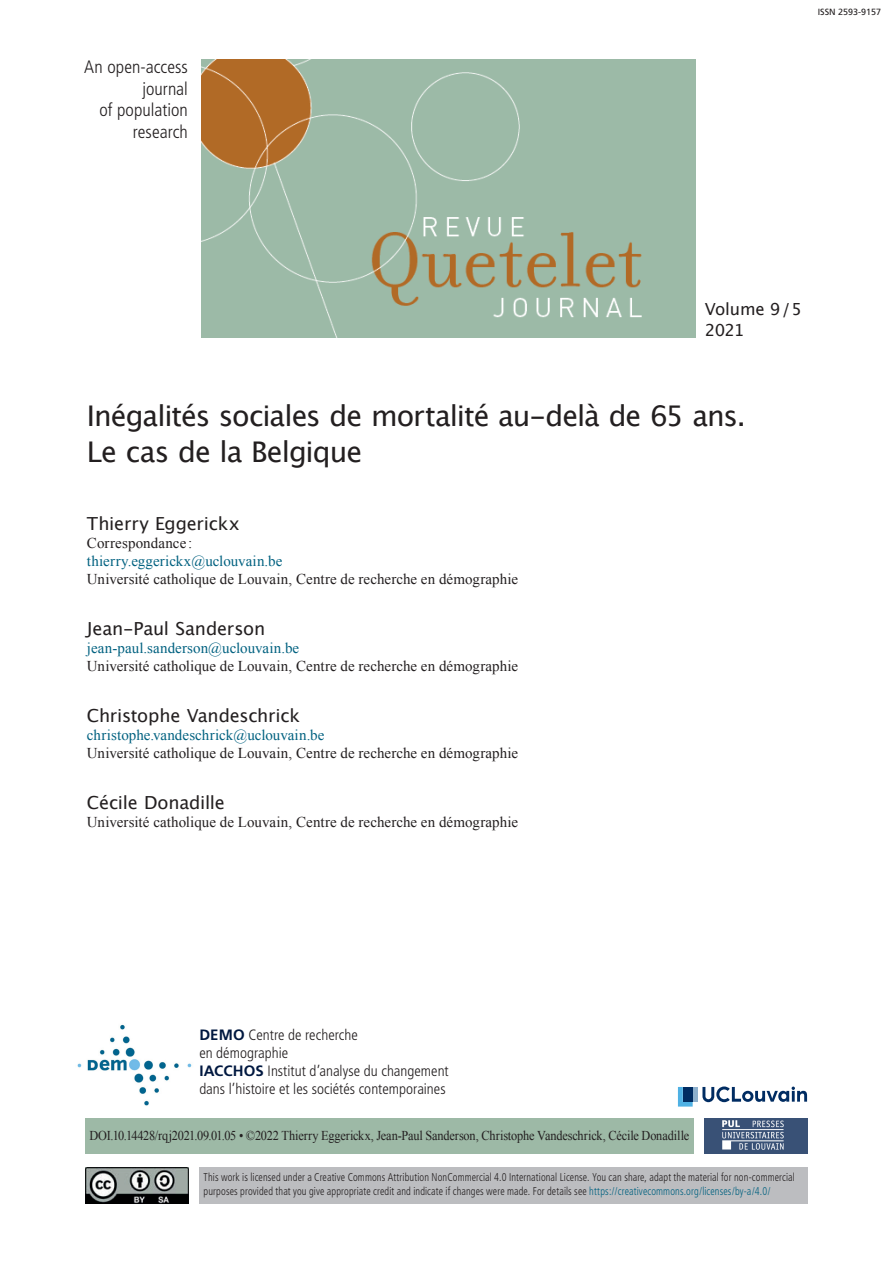
<style>
.page{position:relative;width:893px;height:1263px;background:#fff}
.page>*{position:absolute;margin:0;border:0;box-sizing:border-box;transform-origin:0 0}
.t1{font:28.5px/36px "Lucida Grande";letter-spacing:-.035em;color:#231f20}
.t2{font:18px "Lucida Grande";letter-spacing:-.01em;color:#231f20}
.t3{font:300 condensed 18px/21.6px "Frutiger";letter-spacing:.005em;color:#231f20;text-align:right}
.t4{font:16.65px "Lucida Grande";letter-spacing:-.025em;color:#231f20}
.t5{font:15px "Times New Roman";letter-spacing:.005em;color:#231f20}
.t6{font:300 condensed 15px "Frutiger";color:#231f20}
.t7{font:15px "Times New Roman";letter-spacing:.005em;color:#006180}
.t8{font:13.5px "Times New Roman";letter-spacing:-.015em;color:#231f20;scale:.91 1}
.t9{font:300 condensed 11.25px/13.5px "Frutiger";letter-spacing:.015em;color:#231f20;scale:.9 1}
.t10{font:9px "Frutiger";color:#231f20}
.s1{font-weight:700;font-stretch:normal;color:#001840}
.s2{color:#006180}
</style>
<div class="page">
<img style="left:201px;top:60px;width:494px;height:277px">
<div style="left:85px;top:1117px;width:609px;height:36px;background:#9db9a6"></div>
<div style="left:199px;top:1167px;width:609px;height:36px;background:#bcbdc0"></div>
<img style="left:77px;top:1024px;width:115px;height:82px">
<img style="left:85px;top:1167px;width:104px;height:36px">
<div style="left:693px;top:1087px;width:5px;height:15px;background:#8db0cd"></div>
<svg style="left:678px;top:1087px;width:15px;height:19px"></svg>
<div style="left:683px;top:1087px;width:10px;height:15px;background:#002c62"></div>
<svg style="left:702px;top:1086px;width:105px;height:16px"></svg>
<div style="left:704px;top:1117px;width:104px;height:36px;background:#395176"></div>
<img style="left:723px;top:1120px;width:61px;height:29px">
<p class="t3" style="left:84px;top:56px;width:105px">An open-access journal</p>
<p class="t3" style="left:99px;top:99px;width:90px">of population research</p>
<p class="t10" style="left:818px;top:7px;width:65px">ISSN 2593-9157</p>
<p class="t4" style="left:705px;top:299px;width:98px">Volume 9 /5</p>
<p class="t4" style="left:705px;top:320px;width:41px">2021</p>
<p class="t1" style="left:87px;top:398px;width:660px">Inégalités sociales de mortalité au-delà de 65 ans.<br>Le cas de la Belgique</p>
<p class="t2" style="left:87px;top:513px;width:154px">Thierry Eggerickx</p>
<p class="t5" style="left:87px;top:532px;width:107px">Correspondance :</p>
<p class="t7" style="left:87px;top:550px;width:197px">thierry.eggerickx@uclouvain.be</p>
<p class="t5" style="left:87px;top:568px;width:433px">Université catholique de Louvain, Centre de recherche en démographie</p>
<p class="t2" style="left:87px;top:618px;width:180px">Jean-Paul Sanderson</p>
<p class="t7" style="left:87px;top:637px;width:214px">jean-paul.sanderson@uclouvain.be</p>
<p class="t5" style="left:87px;top:655px;width:433px">Université catholique de Louvain, Centre de recherche en démographie</p>
<p class="t2" style="left:87px;top:705px;width:214px">Christophe Vandeschrick</p>
<p class="t7" style="left:87px;top:724px;width:239px">christophe.vandeschrick@uclouvain.be</p>
<p class="t5" style="left:87px;top:742px;width:433px">Université catholique de Louvain, Centre de recherche en démographie</p>
<p class="t2" style="left:87px;top:792px;width:140px">Cécile Donadille</p>
<p class="t5" style="left:87px;top:811px;width:433px">Université catholique de Louvain, Centre de recherche en démographie</p>
<p class="t6" style="left:199px;top:1026px;width:160px"><span class="s1">DEMO</span> Centre de recherche</p>
<p class="t6" style="left:199px;top:1044px;width:90px">en démographie</p>
<p class="t6" style="left:199px;top:1062px;width:251px"><span class="s1">IACCHOS</span> Institut d’analyse du changement</p>
<p class="t6" style="left:199px;top:1080px;width:248px">dans l’histoire et les sociétés contemporaines</p>
<p class="t8" style="left:89px;top:1127px;width:661px">DOI.10.14428/rqj2021.09.01.05 • ©2022 Thierry Eggerickx, Jean-Paul Sanderson, Christophe Vandeschrick, Cécile Donadille</p>
<p class="t9" style="left:204px;top:1171px;width:658px">This work is licensed under a Creative Commons Attribution NonCommercial 4.0 International License. You can share, adapt the material for non-commercial purposes provided that you give appropriate credit and indicate if changes were made. For details see <span class="s2">https://creativecommons.org/licenses/by-a/4.0/</span></p>
</div>
